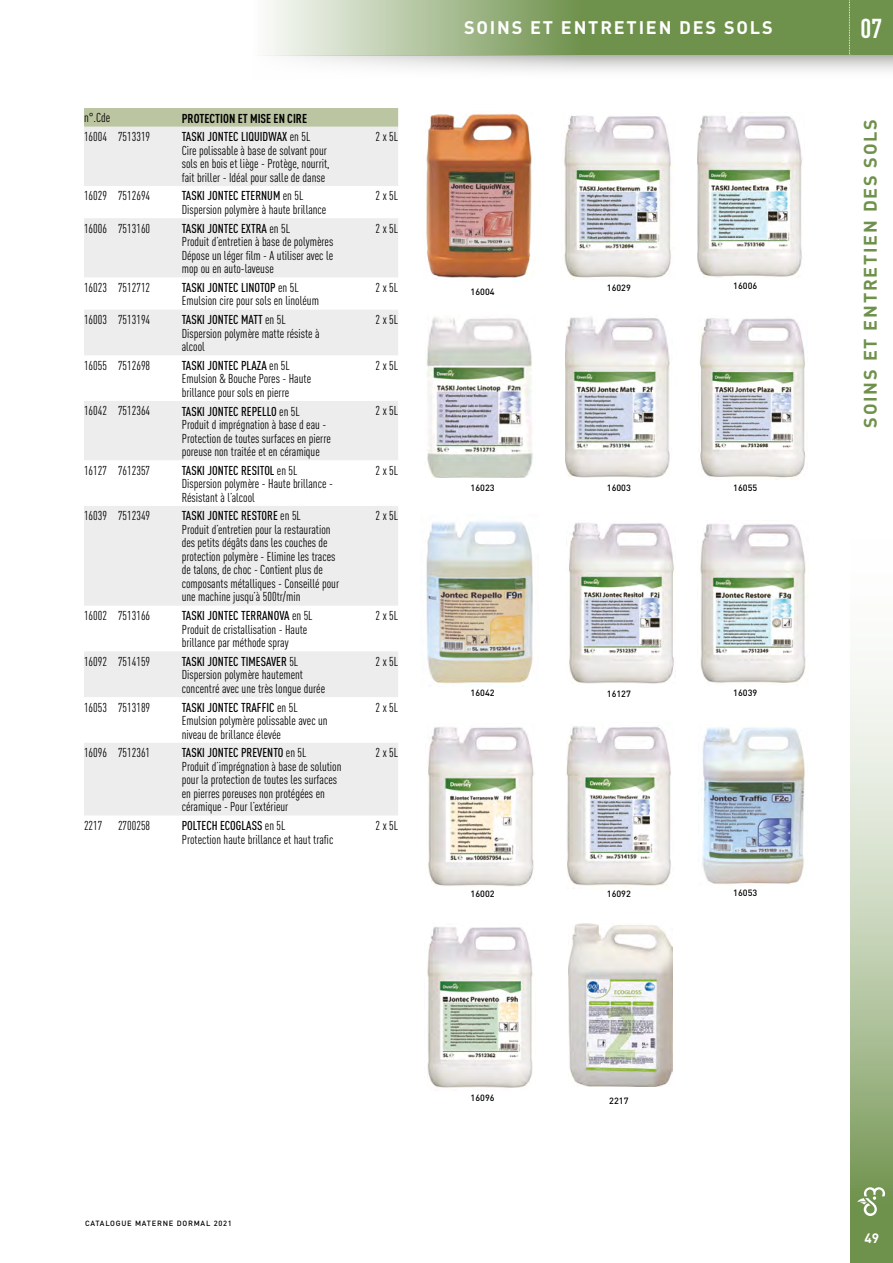
<style>
.page{position:relative;width:893px;height:1263px;background:#fff}
.page>*{position:absolute;margin:0;border:0;box-sizing:border-box;transform-origin:0 0}
.t1{font:700 27px "DIN Cond";color:#fff}
.t2{font:700 18px "DIN";letter-spacing:.1em;color:#6e914b}
.t3{font:700 18px "DIN";letter-spacing:.1em;color:#fff}
.t4{font:700 13.5px "DIN";color:#fff}
.t5{font:12.75px/13.5px "DIN Cond";color:#000}
.t6{font:700 12.75px "DIN Cond";color:#000}
.t7{font:500 9px "DIN";color:#000}
.t8{font:500 7.5px "DIN";letter-spacing:.1em;color:#000}
.s1{font-weight:500}
</style>
<div class="page">
<svg style="left:850px;top:668px;width:43px;height:595px"></svg>
<svg style="left:270px;top:0;width:623px;height:55px;fill:#70924d"></svg>
<svg style="left:849px;top:0;width:1px;height:55px"></svg>
<svg style="left:262px;top:55px;width:631px;height:16px"></svg>
<svg style="left:857px;top:1187px;width:28px;height:29px"></svg>
<img style="left:564px;top:115px;width:110px;height:163px">
<img style="left:426px;top:113px;width:109px;height:165px">
<div style="left:84px;top:108px;width:314px;height:19px;background:#bbc5a1"></div>
<svg style="left:84px;top:127px;width:314px;height:688px;fill:#ededed"></svg>
<img style="left:698px;top:115px;width:104px;height:163px">
<img style="left:426px;top:317px;width:107px;height:160px">
<img style="left:565px;top:317px;width:105px;height:160px">
<img style="left:699px;top:318px;width:107px;height:162px">
<img style="left:700px;top:523px;width:106px;height:163px">
<img style="left:702px;top:727px;width:103px;height:159px">
<img style="left:426px;top:521px;width:107px;height:163px">
<img style="left:428px;top:727px;width:106px;height:160px">
<img style="left:427px;top:927px;width:106px;height:161px">
<img style="left:569px;top:523px;width:105px;height:160px">
<img style="left:566px;top:726px;width:105px;height:163px">
<img style="left:569px;top:924px;width:104px;height:163px">
<p class="t5" style="left:84px;top:111px;width:28px">n°.Cde</p>
<p class="t6" style="left:182px;top:110px;width:127px">PROTECTION ET MISE EN CIRE</p>
<p class="t5" style="left:84px;top:130px;width:68px">16004 7513319</p>
<p class="t5" style="left:182px;top:130px;width:149px"><span class="s1">TASKI JONTEC LIQUIDWAX</span> en 5L<br>Cire polissable à base de solvant pour sols en bois et liège - Protège, nourrit, fait briller - Idéal pour salle de danse</p>
<p class="t5" style="left:376px;top:130px;width:24px">2 x 5L</p>
<p class="t5" style="left:84px;top:189px;width:68px">16029 7512694</p>
<p class="t5" style="left:182px;top:189px;width:146px"><span class="s1">TASKI JONTEC ETERNUM</span> en 5L<br>Dispersion polymère à haute brillance</p>
<p class="t5" style="left:376px;top:189px;width:24px">2 x 5L</p>
<p class="t5" style="left:84px;top:221px;width:68px">16006 7513160</p>
<p class="t5" style="left:182px;top:221px;width:153px"><span class="s1">TASKI JONTEC EXTRA</span> en 5L<br>Produit d’entretien à base de polymères<br>Dépose un léger film - A utiliser avec le mop ou en auto-laveuse</p>
<p class="t5" style="left:376px;top:221px;width:24px">2 x 5L</p>
<p class="t5" style="left:84px;top:280px;width:68px">16023 7512712</p>
<p class="t5" style="left:182px;top:280px;width:139px"><span class="s1">TASKI JONTEC LINOTOP</span> en 5L<br>Emulsion cire pour sols en linoléum</p>
<p class="t5" style="left:376px;top:280px;width:24px">2 x 5L</p>
<p class="t5" style="left:84px;top:313px;width:68px">16003 7513194</p>
<p class="t5" style="left:182px;top:313px;width:139px"><span class="s1">TASKI JONTEC MATT</span> en 5L<br>Dispersion polymère matte résiste à alcool</p>
<p class="t5" style="left:376px;top:313px;width:24px">2 x 5L</p>
<p class="t5" style="left:84px;top:358px;width:68px">16055 7512698</p>
<p class="t5" style="left:182px;top:358px;width:131px"><span class="s1">TASKI JONTEC PLAZA</span> en 5L<br>Emulsion &amp; Bouche Pores - Haute brillance pour sols en pierre</p>
<p class="t5" style="left:376px;top:358px;width:24px">2 x 5L</p>
<p class="t5" style="left:84px;top:404px;width:68px">16042 7512364</p>
<p class="t5" style="left:182px;top:404px;width:151px"><span class="s1">TASKI JONTEC REPELLO</span> en 5L<br>Produit d imprégnation à base d eau - Protection de toutes surfaces en pierre poreuse non traitée et en céramique</p>
<p class="t5" style="left:376px;top:404px;width:24px">2 x 5L</p>
<p class="t5" style="left:84px;top:463px;width:68px">16127 7612357</p>
<p class="t5" style="left:182px;top:463px;width:153px"><span class="s1">TASKI JONTEC RESITOL</span> en 5L<br>Dispersion polymère - Haute brillance -<br>Résistant à l’alcool</p>
<p class="t5" style="left:376px;top:463px;width:24px">2 x 5L</p>
<p class="t5" style="left:84px;top:509px;width:68px">16039 7512349</p>
<p class="t5" style="left:182px;top:509px;width:159px"><span class="s1">TASKI JONTEC RESTORE</span> en 5L<br>Produit d’entretien pour la restauration des petits dégâts dans les couches de protection polymère - Elimine les traces de talons, de choc - Contient plus de composants métalliques - Conseillé pour une machine jusqu’à 500tr/min</p>
<p class="t5" style="left:376px;top:509px;width:24px">2 x 5L</p>
<p class="t5" style="left:84px;top:609px;width:68px">16002 7513166</p>
<p class="t5" style="left:182px;top:609px;width:132px"><span class="s1">TASKI JONTEC TERRANOVA</span> en 5L<br>Produit de cristallisation - Haute brillance par méthode spray</p>
<p class="t5" style="left:376px;top:609px;width:24px">2 x 5L</p>
<p class="t5" style="left:84px;top:654px;width:68px">16092 7514159</p>
<p class="t5" style="left:182px;top:654px;width:145px"><span class="s1">TASKI JONTEC TIMESAVER</span> 5L<br>Dispersion polymère hautement concentré avec une très longue durée</p>
<p class="t5" style="left:376px;top:654px;width:24px">2 x 5L</p>
<p class="t5" style="left:84px;top:700px;width:68px">16053 7513189</p>
<p class="t5" style="left:182px;top:700px;width:147px"><span class="s1">TASKI JONTEC TRAFFIC</span> en 5L<br>Emulsion polymère polissable avec un niveau de brillance élevée</p>
<p class="t5" style="left:376px;top:700px;width:24px">2 x 5L</p>
<p class="t5" style="left:84px;top:746px;width:68px">16096 7512361</p>
<p class="t5" style="left:182px;top:746px;width:161px"><span class="s1">TASKI JONTEC PREVENTO</span> en 5L<br>Produit d’imprégnation à base de solution pour la protection de toutes les surfaces en pierres poreuses non protégées en céramique - Pour l’extérieur</p>
<p class="t5" style="left:376px;top:746px;width:24px">2 x 5L</p>
<p class="t5" style="left:84px;top:818px;width:68px">2217 2700258</p>
<p class="t5" style="left:182px;top:819px;width:153px"><span class="s1">POLTECH ECOGLASS</span> en 5L<br>Protection haute brillance et haut trafic</p>
<p class="t5" style="left:376px;top:818px;width:24px">2 x 5L</p>
<h2 class="t3" style="left:464px;top:16px;width:310px">SOINS ET ENTRETIEN DES SOLS</h2>
<p class="t7" style="left:471px;top:285px;width:25px">16004</p>
<p class="t7" style="left:607px;top:282px;width:25px">16029</p>
<p class="t7" style="left:733px;top:280px;width:25px">16006</p>
<p class="t7" style="left:471px;top:482px;width:25px">16023</p>
<p class="t7" style="left:607px;top:482px;width:25px">16003</p>
<p class="t7" style="left:733px;top:482px;width:25px">16055</p>
<p class="t7" style="left:471px;top:687px;width:25px">16042</p>
<p class="t7" style="left:471px;top:887px;width:25px">16002</p>
<p class="t7" style="left:607px;top:687px;width:25px">16127</p>
<p class="t7" style="left:607px;top:887px;width:25px">16092</p>
<p class="t7" style="left:733px;top:687px;width:25px">16039</p>
<p class="t7" style="left:733px;top:887px;width:25px">16053</p>
<p class="t8" style="left:85px;top:1218px;width:148px">CATALOGUE MATERNE DORMAL 2021</p>
<p class="t7" style="left:471px;top:1092px;width:25px">16096</p>
<p class="t7" style="left:609px;top:1095px;width:21px">2217</p>
<h1 class="t1" style="left:861px;top:11px;width:23px">07</h1>
<h2 class="t2" style="left:858px;top:428px;width:310px;rotate:-90deg">SOINS ET ENTRETIEN DES SOLS</h2>
<p class="t4" style="left:864px;top:1229px;width:16px">49</p>
</div>
